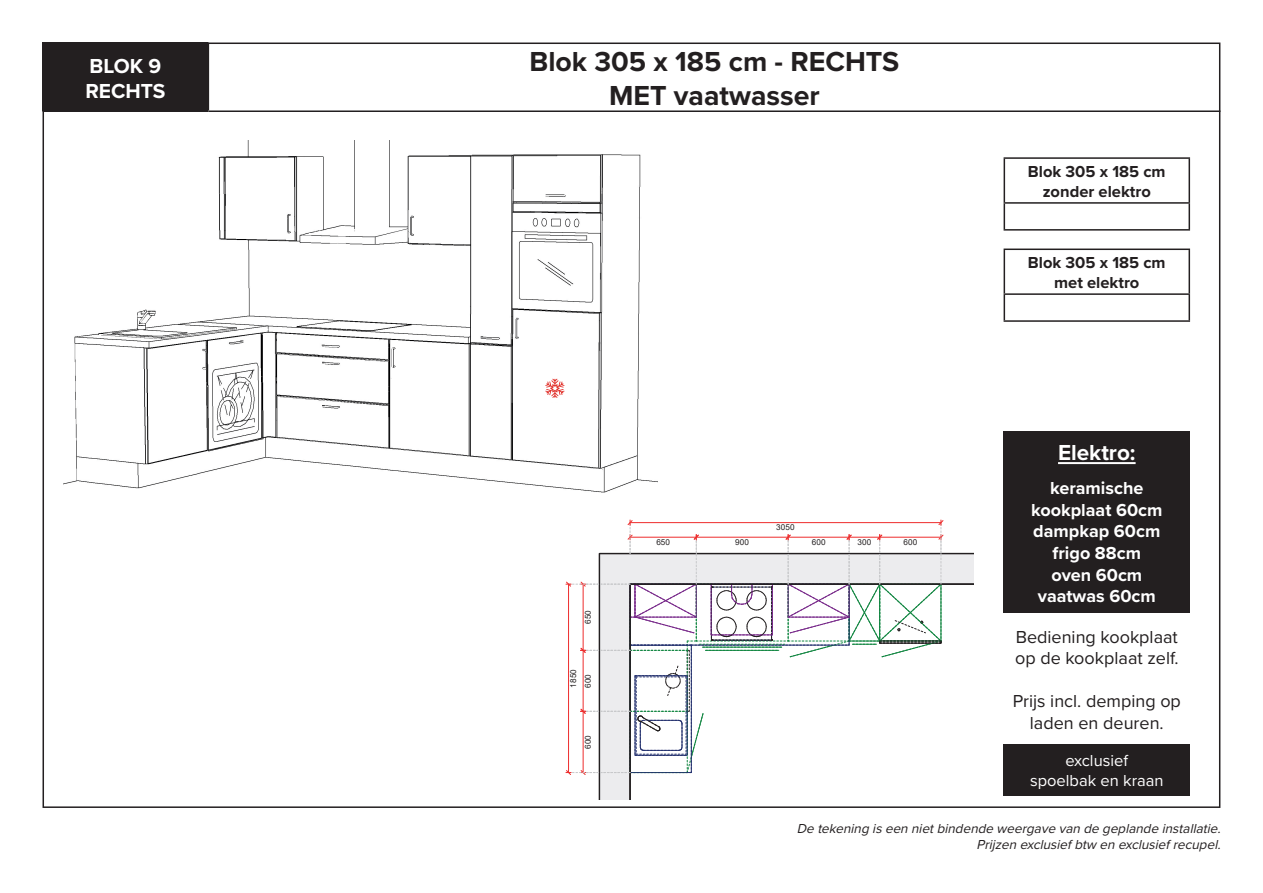
<style>
.page{position:relative;width:1263px;height:893px;background:#fff}
.page>*{position:absolute;margin:0;border:0;box-sizing:border-box;transform-origin:0 0}
.t1{font:700 28.5px/34.2px "Proxima Nova";color:#231f20;text-align:center}
.t2{font:700 22.5px "Proxima Nova";color:#fff}
.t3{font:700 21px/25.2px "Proxima Nova";color:#fff}
.t4{font:18px/21.6px "Proxima Nova";color:#231f20}
.t5{font:700 18px/21.6px "Proxima Nova";color:#fff;text-align:center}
.t6{font:700 16.5px/19.8px "Proxima Nova";color:#231f20;text-align:center}
.t7{font:16.5px/19.8px "Proxima Nova";color:#fff;text-align:center}
.t8{font:italic 13.5px/16.2px "Proxima Nova";color:#231f20;text-align:right}
.t9{font:8.1px "Arial";letter-spacing:.015em;color:#231f20}
</style>
<div class="page">
<div style="left:43px;top:43px;width:165px;height:68px;background:#231f20"></div>
<hr style="left:208px;top:43px;width:1px;height:67px;background:#231f20">
<hr style="left:43px;top:110px;width:165px;height:2px;background:#231f20">
<hr style="left:208px;top:110px;width:1012px;height:2px;background:#231f20">
<div style="left:1003px;top:431px;width:187px;height:182px;background:#231f20"></div>
<hr style="left:1058px;top:462px;width:77px;height:2px;background:#fff">
<svg style="left:598px;top:552px;width:375px;height:247px"></svg>
<hr style="left:629px;top:584px;width:2px;height:215px;background:#231f20">
<hr style="left:630px;top:584px;width:343px;height:1px;background:#231f20">
<hr style="left:599px;top:553px;width:374px;height:1px;background:#231f20">
<hr style="left:599px;top:553px;width:1px;height:246px;background:#231f20">
<svg style="left:566px;top:520px;width:378px;height:255px"></svg>
<img style="left:64px;top:140px;width:593px;height:353px">
<div style="left:540px;top:373px;width:30px;height:29px;background:#fff"></div>
<svg style="left:545px;top:379px;width:19px;height:19px"></svg>
<div style="left:1003px;top:744px;width:187px;height:51px;background:#231f20"></div>
<hr style="left:1003px;top:157px;width:187px;height:2px;background:#231f20">
<hr style="left:1003px;top:159px;width:2px;height:43px;background:#231f20">
<hr style="left:1188px;top:159px;width:2px;height:43px;background:#231f20">
<hr style="left:1003px;top:202px;width:187px;height:2px;background:#231f20">
<hr style="left:1003px;top:204px;width:2px;height:25px;background:#231f20">
<hr style="left:1188px;top:204px;width:2px;height:25px;background:#231f20">
<hr style="left:1003px;top:229px;width:187px;height:2px;background:#231f20">
<hr style="left:1003px;top:249px;width:187px;height:1px;background:#231f20">
<hr style="left:1003px;top:250px;width:2px;height:43px;background:#231f20">
<hr style="left:1188px;top:250px;width:2px;height:43px;background:#231f20">
<hr style="left:1003px;top:293px;width:187px;height:2px;background:#231f20">
<hr style="left:1003px;top:295px;width:2px;height:25px;background:#231f20">
<hr style="left:1188px;top:295px;width:2px;height:25px;background:#231f20">
<hr style="left:1003px;top:320px;width:187px;height:2px;background:#231f20">
<h3 class="t3" style="left:85px;top:53px;width:82px">BLOK 9<br>RECHTS</h3>
<h1 class="t1" style="left:529px;top:44px;width:371px">Blok 305 x 185 cm - RECHTS<br>MET vaatwasser</h1>
<p class="t9" style="left:582px;top:624px;width:15px;rotate:-90deg">650</p>
<p class="t9" style="left:568px;top:688px;width:20px;rotate:-90deg">1850</p>
<p class="t9" style="left:582px;top:688px;width:15px;rotate:-90deg">600</p>
<p class="t9" style="left:582px;top:749px;width:15px;rotate:-90deg">600</p>
<p class="t9" style="left:656px;top:536px;width:15px">650</p>
<p class="t9" style="left:776px;top:522px;width:20px">3050</p>
<p class="t9" style="left:735px;top:536px;width:15px">900</p>
<p class="t9" style="left:812px;top:536px;width:15px">600</p>
<p class="t9" style="left:857px;top:536px;width:15px">300</p>
<p class="t9" style="left:903px;top:536px;width:15px">600</p>
<p class="t6" style="left:1028px;top:161px;width:139px">Blok 305 x 185 cm zonder elektro</p>
<p class="t6" style="left:1028px;top:253px;width:139px">Blok 305 x 185 cm met elektro</p>
<h2 class="t2" style="left:1058px;top:436px;width:79px">Elektro:</h2>
<h3 class="t5" style="left:1031px;top:477px;width:133px">keramische kookplaat 60cm dampkap 60cm frigo 88cm oven 60cm vaatwas 60cm</h3>
<h3 class="t4" style="left:1015px;top:625px;width:165px">Bediening kookplaat op de kookplaat zelf.</h3>
<h3 class="t4" style="left:1013px;top:690px;width:170px;text-align:center">Prijs incl. demping op laden en deuren.</h3>
<p class="t7" style="left:1030px;top:750px;width:135px">exclusief<br>spoelbak en kraan</p>
<p class="t8" style="left:797px;top:820px;width:429px">De tekening iseennietbindende weergave vande geplande installatie.<br>Prijzenexclusiefbtw enexclusiefrecupel.</p>
</div>
